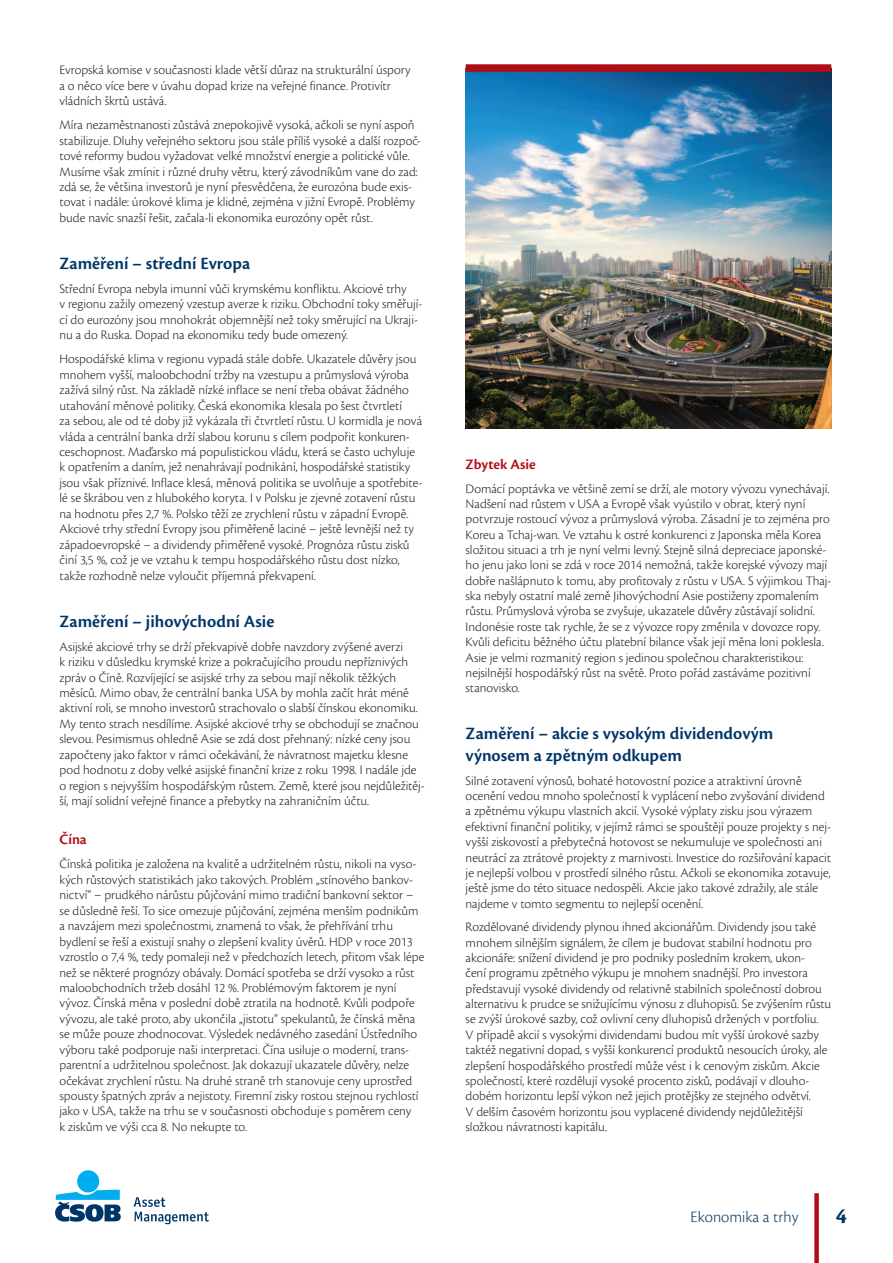
<style>
.page{position:relative;width:893px;height:1263px;background:#fff}
.page>*{position:absolute;margin:0;border:0;box-sizing:border-box;transform-origin:0 0}
.t1{font:700 22.5px "Cronos Pro";color:#003667}
.nadpis{font:600 18px/21.6px "Cronos Pro";color:#003667}
.t2{font:300 16.5px "Cronos Pro";color:#003667}
.podnadpis{font:600 15px "Cronos Pro";color:#b00d15}
.normal_text{font:300 13.5px/15.5px "Cronos Pro";color:#231f20}
</style>
<div class="page">
<div style="left:77px;top:1170px;width:22px;height:22px;background:#00aeef;border-radius:50%"></div>
<svg style="left:55px;top:1190px;width:66px;height:31px"></svg>
<svg style="left:134px;top:1197px;width:75px;height:27px"></svg>
<div style="left:814px;top:1193px;width:5px;height:70px;background:#b00d15"></div>
<img style="left:466px;top:72px;width:365px;height:356px">
<div style="left:466px;top:64px;width:365px;height:8px;background:#b00d15"></div>
<p class="normal_text" style="left:60px;top:62px;width:353px">Evropská komise v současnosti klade větší důraz na strukturální úspory a o něco více bere v úvahu dopad krize na veřejné finance. Protivítr vládních škrtů ustává.</p>
<p class="normal_text" style="left:60px;top:117px;width:363px">Míra nezaměstnanosti zůstává znepokojivě vysoká, ačkoli se nyní aspoň stabilizuje. Dluhy veřejného sektoru jsou stále příliš vysoké a další rozpoč&shy;tové reformy budou vyžadovat velké množství energie a politické vůle.<br>Musíme však zmínit i různé druhy větru, který závodníkům vane do zad: zdá se, že většina investorů je nyní přesvědčena, že eurozóna bude exis&shy;tovat i nadále: úrokové klima je klidné, zejména v jižní Evropě. Problémy bude navíc snazší řešit, začala-li ekonomika eurozóny opět růst.</p>
<p class="nadpis" style="left:60px;top:253px;width:192px">Zaměření – střední Evropa</p>
<p class="normal_text" style="left:60px;top:281px;width:364px">Střední Evropa nebyla imunní vůči krymskému konfliktu. Akciové trhy<br>v regionu zažily omezený vzestup averze k riziku. Obchodní toky směřují&shy;cí do eurozóny jsou mnohokrát objemnější než toky směrující na Ukraji&shy;nu a do Ruska. Dopad na ekonomiku tedy bude omezený.</p>
<p class="normal_text" style="left:60px;top:351px;width:364px">Hospodářské klima v regionu vypadá stále dobře. Ukazatele důvěry jsou mnohem vyšší, maloobchodní tržby na vzestupu a průmyslová výroba zažívá silný růst. Na základě nízké inflace se není třeba obávat žádného utahování měnové politiky. Česká ekonomika klesala po šest čtvrtletí<br>za sebou, ale od té doby již vykázala tři čtvrtletí růstu. U kormidla je nová vláda a centrální banka drží slabou korunu s cílem podpořit konkuren&shy;ceschopnost. Maďarsko má populistickou vládu, která se často uchyluje k opatřením a daním, jež nenahrávají podnikání, hospodářské statistiky jsou však příznivé. Inflace klesá, měnová politika se uvolňuje a spotřebite&shy;lé se škrábou ven z hlubokého koryta. I v Polsku je zjevné zotavení růstu na hodnotu přes 2,7 %. Polsko těží ze zrychlení růstu v západní Evropě.<br>Akciové trhy střední Evropy jsou přiměřeně laciné – ještě levnější než ty západoevropské – a dividendy přiměřeně vysoké. Prognóza růstu zisků činí 3,5 %, což je ve vztahu k tempu hospodářského růstu dost nízko, takže rozhodně nelze vyloučit příjemná překvapení.</p>
<p class="nadpis" style="left:60px;top:610px;width:216px">Zaměření – jihovýchodní Asie</p>
<p class="normal_text" style="left:60px;top:639px;width:367px">Asijské akciové trhy se drží překvapivě dobře navzdory zvýšené averzi<br>k riziku v důsledku krymské krize a pokračujícího proudu nepříznivých zpráv o Číně. Rozvíjející se asijské trhy za sebou mají několik těžkých měsíců. Mimo obav, že centrální banka USA by mohla začít hrát méně aktivní roli, se mnoho investorů strachovalo o slabší čínskou ekonomiku.<br>My tento strach nesdílíme. Asijské akciové trhy se obchodují se značnou slevou. Pesimismus ohledně Asie se zdá dost přehnaný: nízké ceny jsou započteny jako faktor v rámci očekávání, že návratnost majetku klesne pod hodnotu z doby velké asijské finanční krize z roku 1998. I nadále jde o region s nejvyšším hospodářským růstem. Země, které jsou nejdůležitěj&shy;ší, mají solidní veřejné finance a přebytky na zahraničním účtu.</p>
<p class="podnadpis" style="left:60px;top:831px;width:29px">Čína</p>
<p class="normal_text" style="left:60px;top:856px;width:366px">Čínská politika je založena na kvalitě a udržitelném růstu, nikoli na vyso&shy;kých růstových statistikách jako takových. Problém „stínového bankov&shy;nictví“ – prudkého nárůstu půjčování mimo tradiční bankovní sektor – se důsledně řeší. To sice omezuje půjčování, zejména menším podnikům a navzájem mezi společnostmi, znamená to však, že přehřívání trhu bydlení se řeší a existují snahy o zlepšení kvality úvěrů. HDP v roce 2013 vzrostlo o 7,4 %, tedy pomaleji než v předchozích letech, přitom však lépe než se některé prognózy obávaly. Domácí spotřeba se drží vysoko a růst maloobchodních tržeb dosáhl 12 %. Problémovým faktorem je nyní vývoz. Čínská měna v poslední době ztratila na hodnotě. Kvůli podpoře vývozu, ale také proto, aby ukončila „jistotu“ spekulantů, že čínská měna se může pouze zhodnocovat. Výsledek nedávného zasedání Ústředního výboru také podporuje naši interpretaci. Čína usiluje o moderní, trans&shy;parentní a udržitelnou společnost. Jak dokazují ukazatele důvěry, nelze očekávat zrychlení růstu. Na druhé straně trh stanovuje ceny uprostřed spousty špatných zpráv a nejistoty. Firemní zisky rostou stejnou rychlostí jako v USA, takže na trhu se v současnosti obchoduje s poměrem ceny<br>k ziskům ve výši cca 8. No nekupte to.</p>
<p class="podnadpis" style="left:466px;top:456px;width:72px">Zbytek Asie</p>
<p class="normal_text" style="left:466px;top:481px;width:367px">Domácí poptávka ve většině zemí se drží, ale motory vývozu vynechávají.<br>Nadšení nad růstem v USA a Evropě však vyústilo v obrat, který nyní potvrzuje rostoucí vývoz a průmyslová výroba. Zásadní je to zejména pro Koreu a Tchaj-wan. Ve vztahu k ostré konkurenci z Japonska měla Korea složitou situaci a trh je nyní velmi levný. Stejně silná depreciace japonské&shy;ho jenu jako loni se zdá v roce 2014 nemožná, takže korejské vývozy mají dobře našlápnuto k tomu, aby profitovaly z růstu v USA. S výjimkou Thaj&shy;ska nebyly ostatní malé země Jihovýchodní Asie postiženy zpomalením růstu. Průmyslová výroba se zvyšuje, ukazatele důvěry zůstávají solidní.<br>Indonésie roste tak rychle, že se z vývozce ropy změnila v dovozce ropy.<br>Kvůli deficitu běžného účtu platební bilance však její měna loni poklesla.<br>Asie je velmi rozmanitý region s jedinou společnou charakteristikou: nejsilnější hospodářský růst na světě. Proto pořád zastáváme pozitivní stanovisko.</p>
<p class="nadpis" style="left:466px;top:723px;width:309px">Zaměření – akcie s vysokým dividendovým výnosem a zpětným odkupem</p>
<p class="normal_text" style="left:466px;top:773px;width:367px">Silné zotavení výnosů, bohaté hotovostní pozice a atraktivní úrovně ocenění vedou mnoho společností k vyplácení nebo zvyšování dividend a zpětnému výkupu vlastních akcií. Vysoké výplaty zisku jsou výrazem efektivní finanční politiky, v jejímž rámci se spouštějí pouze projekty s nej&shy;vyšší ziskovostí a přebytečná hotovost se nekumuluje ve společnosti ani neutrácí za ztrátové projekty z marnivosti. Investice do rozšiřování kapacit je nejlepší volbou v prostředí silného růstu. Ačkoli se ekonomika zotavuje, ještě jsme do této situace nedospěli. Akcie jako takové zdražily, ale stále najdeme v tomto segmentu to nejlepší ocenění.</p>
<p class="normal_text" style="left:466px;top:919px;width:367px">Rozdělované dividendy plynou ihned akcionářům. Dividendy jsou také mnohem silnějším signálem, že cílem je budovat stabilní hodnotu pro akcionáře: snížení dividend je pro podniky posledním krokem, ukon-<br>čení programu zpětného výkupu je mnohem snadnější. Pro investora představují vysoké dividendy od relativně stabilních společností dobrou alternativu k prudce se snižujícímu výnosu z dluhopisů. Se zvýšením růstu se zvýší úrokové sazby, což ovlivní ceny dluhopisů držených v portfoliu.<br>V případě akcií s vysokými dividendami budou mít vyšší úrokové sazby taktéž negativní dopad, s vyšší konkurencí produktů nesoucích úroky, ale zlepšení hospodářského prostředí může vést i k cenovým ziskům. Akcie společností, které rozdělují vysoké procento zisků, podávají v dlouho&shy;dobém horizontu lepší výkon než jejich protějšky ze stejného odvětví.<br>V delším časovém horizontu jsou vyplacené dividendy nejdůležitější složkou návratnosti kapitálu.</p>
<p class="t2" style="left:691px;top:1207px;width:109px">Ekonomika a trhy</p>
<h1 class="t1" style="left:836px;top:1203px;width:13px">4</h1>
</div>
